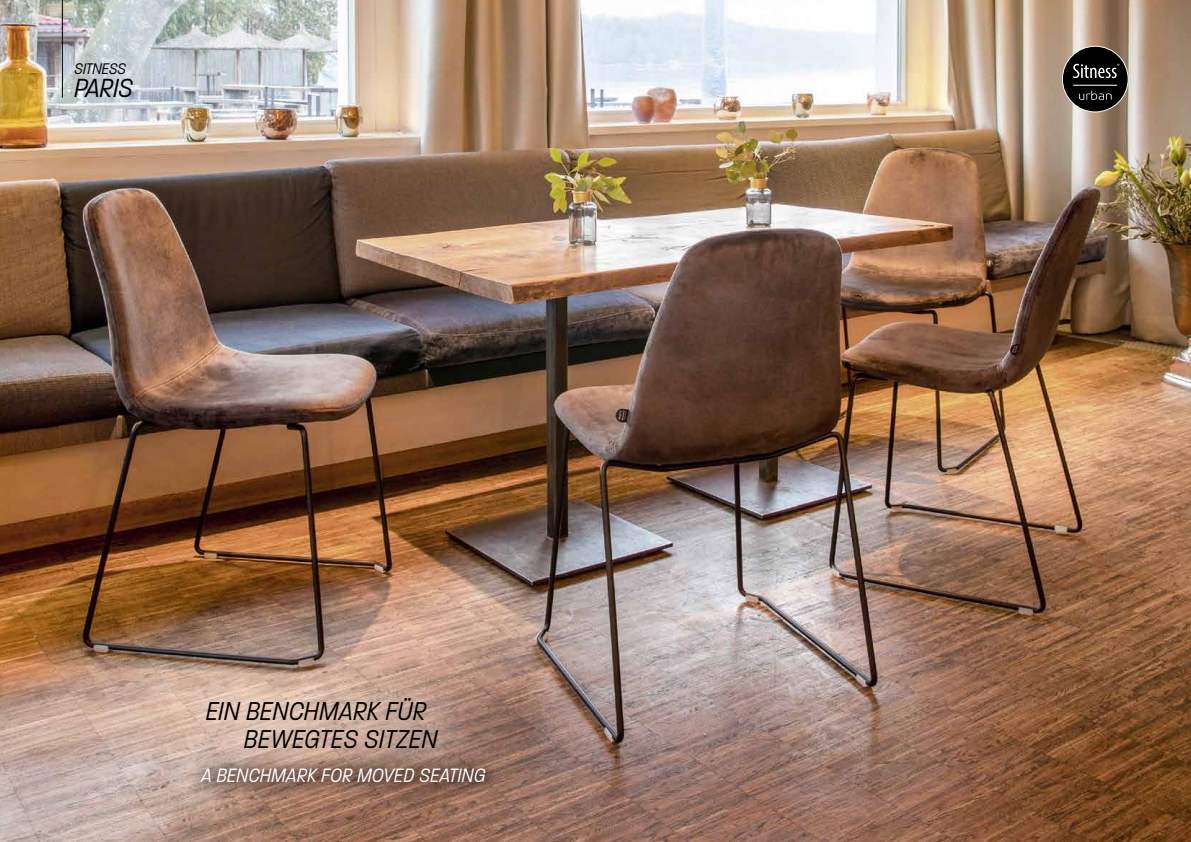
<style>
.page{position:relative;width:1191px;height:842px;background:#fff}
.page>*{position:absolute;margin:0;border:0;box-sizing:border-box;transform-origin:0 0}
.t1{font:italic 300 28.4px "Paralucent Condensed";color:#000}
.t2{font:italic 300 28px/28px "Paralucent Condensed";letter-spacing:.02em;color:#000}
.t3{font:italic 300 21px "Paralucent Condensed";letter-spacing:.02em;color:#fff}
.t4{font:italic 300 16.7px "Paralucent Condensed";color:#000}
</style>
<div class="page">
<img style="left:0;top:0;width:1191px;height:842px">
<hr style="left:62px;top:0;width:1px;height:98px;background:#000">
<div style="left:172px;top:664px;width:300px;height:119px;background:#fff;opacity:.23"></div>
<div style="left:185px;top:753px;width:315px;height:45px;background:#000;opacity:.37"></div>
<svg style="left:1062px;top:46px;width:66px;height:66px;background:#3e3a36"></svg>
<p class="t4" style="left:75px;top:59px;width:53px">SITNESS</p>
<p class="t1" style="left:75px;top:72px;width:60px">PARIS</p>
<p class="t2" style="left:244px;top:697px;width:194px;text-indent:-38px">EIN BENCHMARK FÜR<br>BEWEGTES SITZEN</p>
<p class="t3" style="left:201px;top:764px;width:285px">A BENCHMARK FOR MOVED SEATING</p>
</div>
